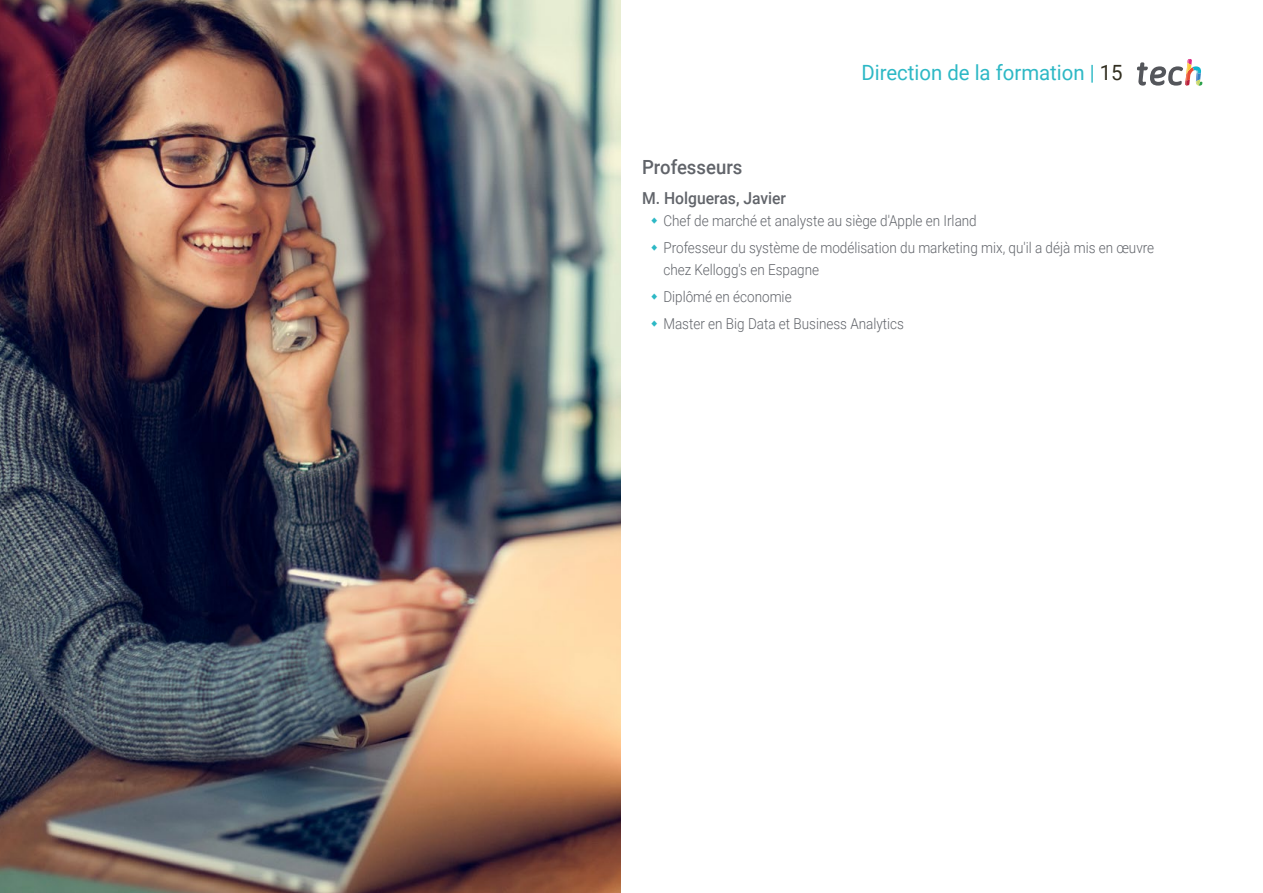
<style>
.page{position:relative;width:1263px;height:893px;background:#fff}
.page>*{position:absolute;margin:0;border:0;box-sizing:border-box;transform-origin:0 0}
.t1{font:21px "Roboto";color:#2db8c5}
.t2{font:500 19.5px "Roboto";color:#61646a;scale:.95 1}
.t3{font:500 16.5px "Roboto";color:#61646a;scale:.95 1}
.t4{font:300 15px/26.7px "Roboto";color:#61646a;scale:.9 1}
.s1{color:#312e20}
</style>
<div class="page">
<img style="left:0;top:0;width:621px;height:893px">
<svg style="left:1137px;top:59px;width:65px;height:27px"></svg>
<h2 class="t2" style="left:642px;top:154px;width:107px">Professeurs</h2>
<h1 class="t1" style="left:861px;top:57px;width:263px">Direction de la formation | <span class="s1">15</span></h1>
<p class="t3" style="left:642px;top:186px;width:153px">M. Holgueras, Javier</p>
<p class="t4" style="left:663px;top:207px;width:547px">Chef de marché et analyste au siège d'Apple en Irland<br>Professeur du système de modélisation du marketing mix, qu'il a déjà mis en œuvre</p>
<p class="t4" style="left:663px;top:256px;width:269px">chez Kellogg's en Espagne<br>Diplômé en économie<br>Master en Big Data et Business Analytics</p>
</div>
